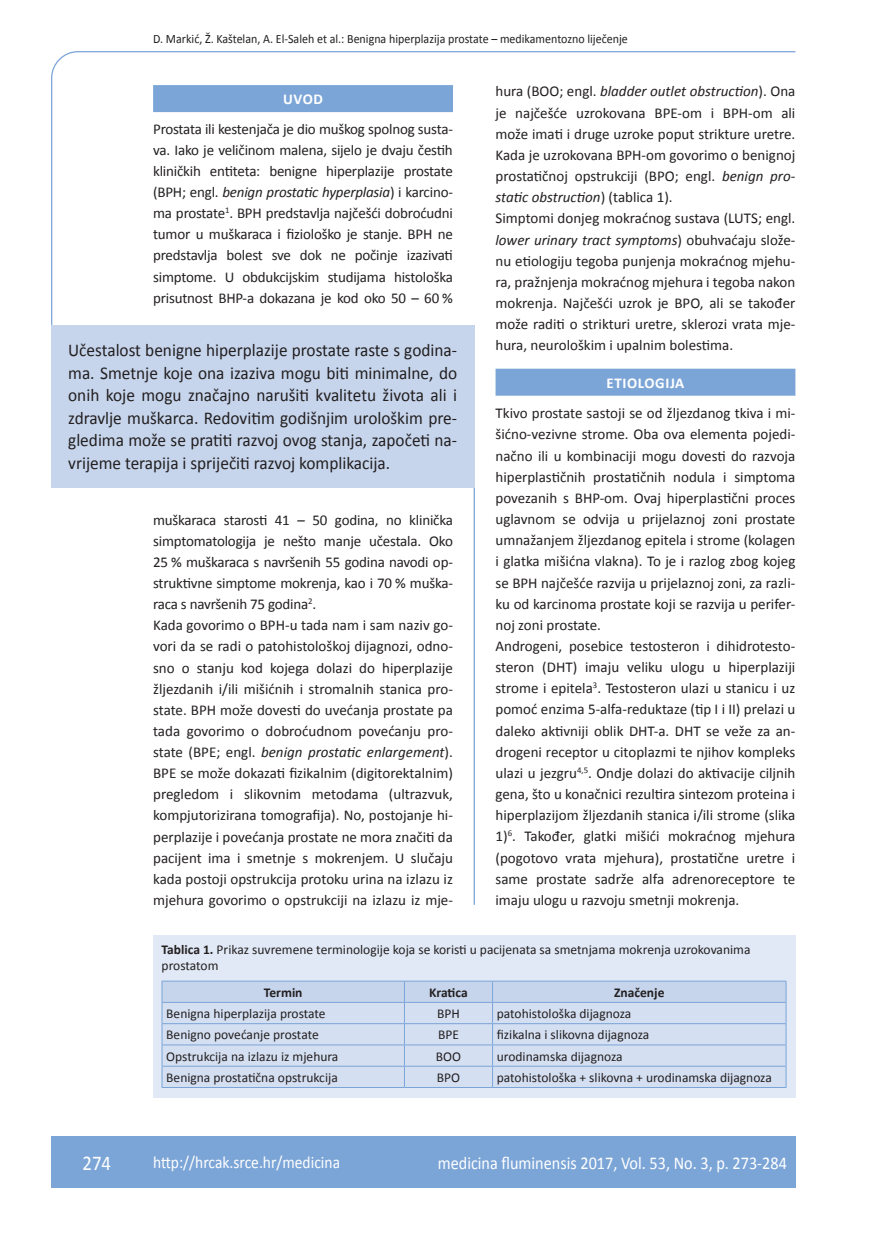
<style>
.page{position:relative;width:872px;height:1234px;background:#fff}
.page>*{position:absolute;margin:0;border:0;box-sizing:border-box;transform-origin:0 0}
.t1{font:21px "Calibri";color:#fff;scale:.9 1}
.t2{font:18px/22.5px "Calibri";color:#231f20;text-align:justify;scale:.96 1}
.t3{font:18px "Calibri";color:#fff;scale:.9 1}
.t4{font:17.25px "Calibri";color:#fff;scale:.9 1}
.t5{font:15px/21.1px "Calibri";color:#231f20}
.t6{font:700 15px "Calibri";letter-spacing:.04em;color:#fff}
.t7{font:13.5px/16.5px "Calibri";color:#231f20}
.t8{font:700 13.5px "Calibri";color:#231f20}
.t9{font:12.75px "Calibri";color:#231f20;scale:.94 1}
.s1{font-style:italic}
.s2{font-weight:700}
</style>
<div class="page">
<svg style="left:51px;top:51px;width:745px;height:275px"></svg>
<hr style="left:473px;top:488px;width:2px;height:416px;background:#7ca5d7">
<div style="left:51px;top:1135px;width:744px;height:51px;background:#7ca5d7"></div>
<div style="left:153px;top:85px;width:300px;height:27px;background:#7ca5d7"></div>
<div style="left:495px;top:368px;width:300px;height:27px;background:#7ca5d7"></div>
<div style="left:51px;top:325px;width:423px;height:163px;background:#c6d5ec"></div>
<div style="left:153px;top:935px;width:642px;height:162px;background:#e1e9f6"></div>
<svg style="left:162px;top:980px;width:624px;height:106px"></svg>
<hr style="left:162px;top:1023px;width:242px;height:1px;background:#7ca5d7">
<hr style="left:404px;top:1023px;width:88px;height:1px;background:#7ca5d7">
<hr style="left:492px;top:1023px;width:294px;height:1px;background:#7ca5d7">
<hr style="left:162px;top:1044px;width:242px;height:1px;background:#7ca5d7">
<hr style="left:404px;top:1044px;width:88px;height:1px;background:#7ca5d7">
<hr style="left:492px;top:1044px;width:294px;height:1px;background:#7ca5d7">
<hr style="left:162px;top:1065px;width:242px;height:1px;background:#7ca5d7">
<hr style="left:404px;top:1065px;width:88px;height:1px;background:#7ca5d7">
<hr style="left:492px;top:1065px;width:294px;height:1px;background:#7ca5d7">
<hr style="left:162px;top:1086px;width:242px;height:1px;background:#7ca5d7">
<hr style="left:404px;top:1086px;width:88px;height:1px;background:#7ca5d7">
<hr style="left:492px;top:1086px;width:294px;height:1px;background:#7ca5d7">
<p class="t9" style="left:153px;top:30px;width:506px">D. Markić, Ž. Kaštelan, A. El-Saleh et al.: Benigna hiperplazija prostate – medikamentozno liječenje</p>
<p class="t6" style="left:283px;top:90px;width:41px">UVOD</p>
<p class="t5" style="left:153px;top:118px;width:301px;text-align:justify">Prostata ili kestenjača je dio muškog spolnog susta&shy;va. Iako je veličinom malena, sijelo je dvaju čestih kliničkih entiteta: benigne hiperplazije prostate (BPH; engl. <span class="s1">benign prostatic hyperplasia</span>) i karcino&shy;ma prostate<sup>1</sup>. BPH predstavlja najčešći dobroćudni tumor u muškaraca i fiziološko je stanje. BPH ne predstavlja bolest sve dok ne počinje izazivati simptome. U obdukcijskim studijama histološka prisutnost BHP-a dokazana je kod oko 50 – 60 %</p>
<p class="t2" style="left:68px;top:338px;width:407px">Učestalost benigne hiperplazije prostate raste s godina&shy;ma. Smetnje koje ona izaziva mogu biti minimalne, do onih koje mogu značajno narušiti kvalitetu života ali i zdravlje muškarca. Redovitim godišnjim urološkim pre&shy;gledima može se pratiti razvoj ovog stanja, započeti na&shy;vrijeme terapija i spriječiti razvoj komplikacija.</p>
<p class="t5" style="left:153px;top:508px;width:301px">muškaraca starosti 41 – 50 godina, no klinička simptomatologija je nešto manje učestala. Oko 25 % muškaraca s navršenih 55 godina navodi op&shy;struktivne simptome mokrenja, kao i 70 % muška&shy;raca s navršenih 75 godina<sup>2</sup>.<br>Kada govorimo o BPH-u tada nam i sam naziv go&shy;vori da se radi o patohistološkoj dijagnozi, odno&shy;sno o stanju kod kojega dolazi do hiperplazije žljezdanih i/ili mišićnih i stromalnih stanica pro&shy;state. BPH može dovesti do uvećanja prostate pa tada govorimo o dobroćudnom povećanju pro&shy;state (BPE; engl. <span class="s1">benign prostatic enlargement</span>).<br>BPE se može dokazati fizikalnim (digitorektalnim) pregledom i slikovnim metodama (ultrazvuk, kompjutorizirana tomografija). No, postojanje hi&shy;perplazije i povećanja prostate ne mora značiti da pacijent ima i smetnje s mokrenjem. U slučaju kada postoji opstrukcija protoku urina na izlazu iz mjehura govorimo o opstrukciji na izlazu iz mje-</p>
<p class="t5" style="left:495px;top:80px;width:301px">hura (BOO; engl. <span class="s1">bladder outlet obstruction</span>). Ona je najčešće uzrokovana BPE-om i BPH-om ali može imati i druge uzroke poput strikture uretre.<br>Kada je uzrokovana BPH-om govorimo o benignoj prostatičnoj opstrukciji (BPO; engl. <span class="s1">benign pro&shy;static obstruction</span>) (tablica 1).<br>Simptomi donjeg mokraćnog sustava (LUTS; engl. <span class="s1">lower urinary tract symptoms</span>) obuhvaćaju slože&shy;nu etiologiju tegoba punjenja mokraćnog mjehu&shy;ra, pražnjenja mokraćnog mjehura i tegoba nakon mokrenja. Najčešći uzrok je BPO, ali se također može raditi o strikturi uretre, sklerozi vrata mje&shy;hura, neurološkim i upalnim bolestima.</p>
<p class="t6" style="left:606px;top:373px;width:79px">ETIOLOGIJA</p>
<p class="t5" style="left:495px;top:402px;width:301px">Tkivo prostate sastoji se od žljezdanog tkiva i mi&shy;šićno-vezivne strome. Oba ova elementa pojedi&shy;načno ili u kombinaciji mogu dovesti do razvoja hiperplastičnih prostatičnih nodula i simptoma povezanih s BHP-om. Ovaj hiperplastični proces uglavnom se odvija u prijelaznoj zoni prostate umnažanjem žljezdanog epitela i strome (kolagen i glatka mišićna vlakna). To je i razlog zbog kojeg se BPH najčešće razvija u prijelaznoj zoni, za razli&shy;ku od karcinoma prostate koji se razvija u perifer&shy;noj zoni prostate.<br>Androgeni, posebice testosteron i dihidrotesto&shy;steron (DHT) imaju veliku ulogu u hiperplaziji strome i epitela<sup>3</sup>. Testosteron ulazi u stanicu i uz pomoć enzima 5-alfa-reduktaze (tip I i II) prelazi u daleko aktivniji oblik DHT-a. DHT se veže za an&shy;drogeni receptor u citoplazmi te njihov kompleks ulazi u jezgru<sup>4,5</sup>. Ondje dolazi do aktivacije ciljnih gena, što u konačnici rezultira sintezom proteina i hiperplazijom žljezdanih stanica i/ili strome (slika 1)<sup>6</sup>. Također, glatki mišići mokraćnog mjehura (pogotovo vrata mjehura), prostatične uretre i same prostate sadrže alfa adrenoreceptore te imaju ulogu u razvoju smetnji mokrenja.</p>
<p class="t7" style="left:162px;top:940px;width:590px"><span class="s2">Tablica 1.</span> Prikaz suvremene terminologije koja se koristi u pacijenata sa smetnjama mokrenja uzrokovanima prostatom</p>
<p class="t8" style="left:264px;top:983px;width:40px">Termin</p>
<p class="t8" style="left:429px;top:983px;width:40px">Kratica</p>
<p class="t8" style="left:614px;top:983px;width:52px">Značenje</p>
<p class="t7" style="left:166px;top:1004px;width:161px">Benigna hiperplazija prostate</p>
<p class="t7" style="left:437px;top:1004px;width:24px">BPH</p>
<p class="t7" style="left:497px;top:1004px;width:136px">patohistološka dijagnoza</p>
<p class="t7" style="left:166px;top:1025px;width:154px">Benigno povećanje prostate</p>
<p class="t7" style="left:438px;top:1025px;width:22px">BPE</p>
<p class="t7" style="left:497px;top:1025px;width:154px">fizikalna i slikovna dijagnoza</p>
<p class="t7" style="left:166px;top:1046px;width:174px">Opstrukcija na izlazu iz mjehura</p>
<p class="t7" style="left:436px;top:1046px;width:27px">BOO</p>
<p class="t7" style="left:497px;top:1046px;width:127px">urodinamska dijagnoza</p>
<p class="t7" style="left:166px;top:1068px;width:173px">Benigna prostatična opstrukcija</p>
<p class="t7" style="left:437px;top:1068px;width:25px">BPO</p>
<p class="t7" style="left:497px;top:1068px;width:276px">patohistološka + slikovna + urodinamska dijagnoza</p>
<h1 class="t1" style="left:82px;top:1149px;width:33px">274</h1>
<p class="t4" style="left:153px;top:1150px;width:209px">http://hrcak.srce.hr/medicina</p>
<p class="t3" style="left:438px;top:1151px;width:389px">medicina fluminensis 2017, Vol. 53, No. 3, p. 273-284</p>
</div>
